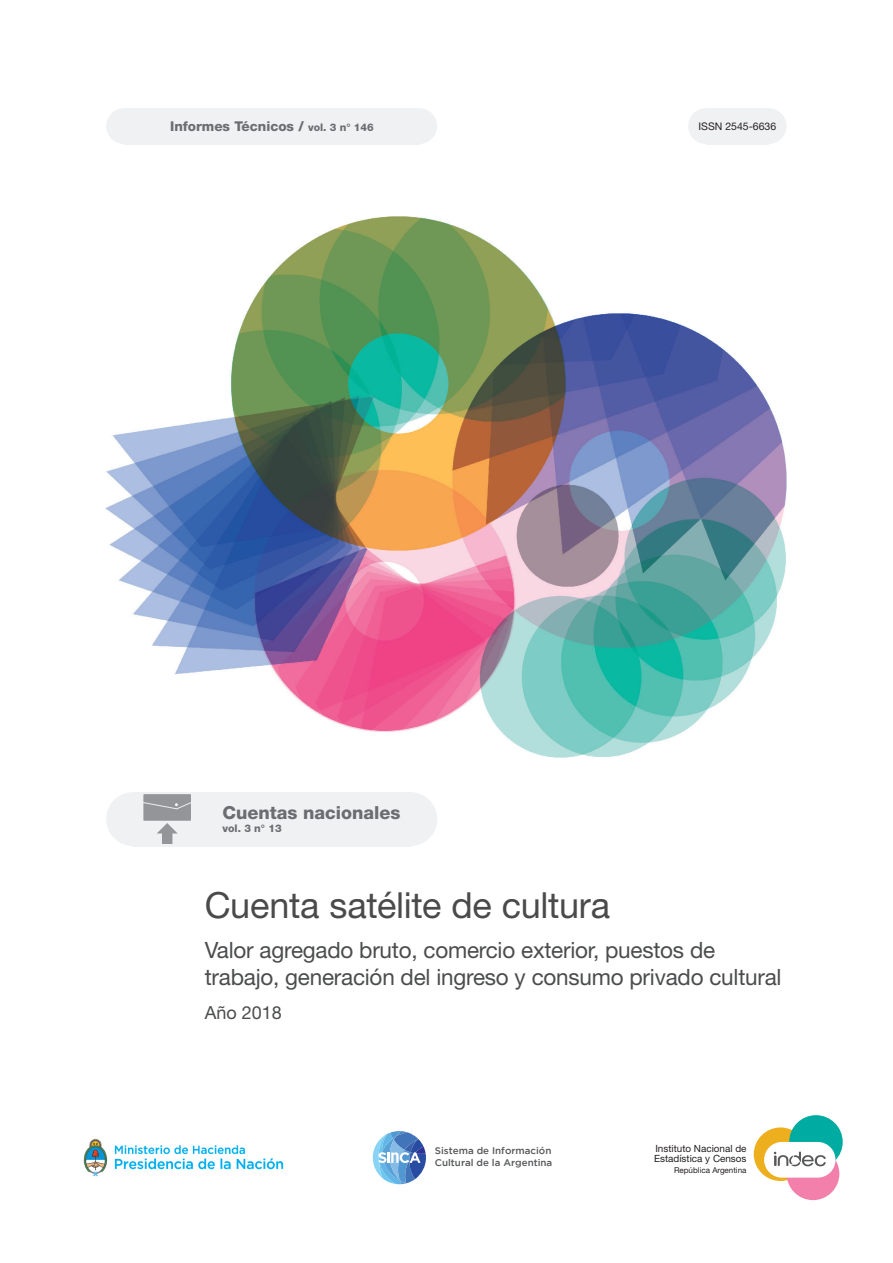
<style>
.page{position:relative;width:893px;height:1263px;background:#fff}
.page>*{position:absolute;margin:0;border:0;box-sizing:border-box;transform-origin:0 0}
.t1{font:36px "Helvetica Neue LT Std";letter-spacing:-.005em;color:#4a4a4a}
.H1_título_portada{font:22.5px/27px "Helvetica Neue LT Std";letter-spacing:-.01em;color:#4b4c4d}
.t2{font:800 18px "Helvetica Neue LT Std";color:#6c6d70}
.H1_título_portada-2{font:18px "Helvetica Neue LT Std";color:#4b4c4d}
.volanta_portada_1{font:800 13.5px "Helvetica Neue LT Std";color:#6c6d70}
.t3{font:10.5px "Helvetica Neue LT Std";color:#231f20}
.t4{font:800 10.5px "Helvetica Neue LT Std";color:#6c6d70}
.t5{font:9.9px/9.9px "Helvetica Neue LT Std";color:#231f20}
.t6{font:500 9.6px/11.6px "Gotham";color:#57585a}
.t7{font:8.1px "Helvetica Neue LT Std";color:#231f20}
.s1{font-size:10.5px}
</style>
<div class="page">
<div style="left:128px;top:108px;width:287px;height:36px;background:#f0f1f2"></div>
<svg style="left:710px;top:108px;width:54px;height:36px"></svg>
<div style="left:106px;top:108px;width:36px;height:36px;background:#f0f1f2;border-radius:50%"></div>
<div style="left:688px;top:108px;width:36px;height:36px;background:#f0f1f2;border-radius:50%"></div>
<div style="left:401px;top:108px;width:36px;height:36px;background:#f0f1f2;border-radius:50%"></div>
<div style="left:751px;top:108px;width:35px;height:36px;background:#f0f1f2;border-radius:50%"></div>
<div style="left:754px;top:1127px;width:53px;height:54px;background:#eeaf1e;border-radius:50%"></div>
<div style="left:789px;top:1115px;width:54px;height:54px;background:#00aba2;border-radius:50%"></div>
<div style="left:787px;top:1147px;width:52px;height:53px;background:#f280ab;border-radius:50%"></div>
<div style="left:764px;top:1142px;width:71px;height:35px;background:#fff;border-radius:18px"></div>
<svg style="left:774px;top:1151px;width:52px;height:15px"></svg>
<img style="left:105px;top:216px;width:681px;height:541px">
<div style="left:106px;top:792px;width:54px;height:54px;background:#f0f1f2;border-radius:50%"></div>
<div style="left:383px;top:792px;width:54px;height:54px;background:#f0f1f2;border-radius:50%"></div>
<svg style="left:138px;top:792px;width:267px;height:54px"></svg>
<svg style="left:373px;top:1131px;width:53px;height:53px"></svg>
<img style="left:83px;top:1138px;width:201px;height:39px">
<p class="volanta_portada_1" style="left:170px;top:118px;width:205px">Informes Técnicos / <span class="s1">vol. 3 n° 146</span></p>
<p class="t2" style="left:223px;top:802px;width:180px">Cuentas nacionales</p>
<p class="t4" style="left:223px;top:822px;width:61px">vol. 3 n° 13</p>
<p class="t3" style="left:698px;top:120px;width:79px">ISSN 2545-6636</p>
<p class="t1" style="left:205px;top:884px;width:407px">Cuenta satélite de cultura</p>
<p class="H1_título_portada" style="left:205px;top:936px;width:578px">Valor agregado bruto, comercio exterior, puestos de trabajo, generación del ingreso y consumo privado cultural</p>
<p class="H1_título_portada-2" style="left:205px;top:1002px;width:79px">Año 2018</p>
<p class="t6" style="left:435px;top:1145px;width:119px">Sistema de Información<br>Cultural de la Argentina</p>
<p class="t5" style="left:654px;top:1143px;width:94px">Instituto Nacional de<br>Estadística y Censos</p>
<p class="t7" style="left:674px;top:1165px;width:74px">República Argentina</p>
</div>
